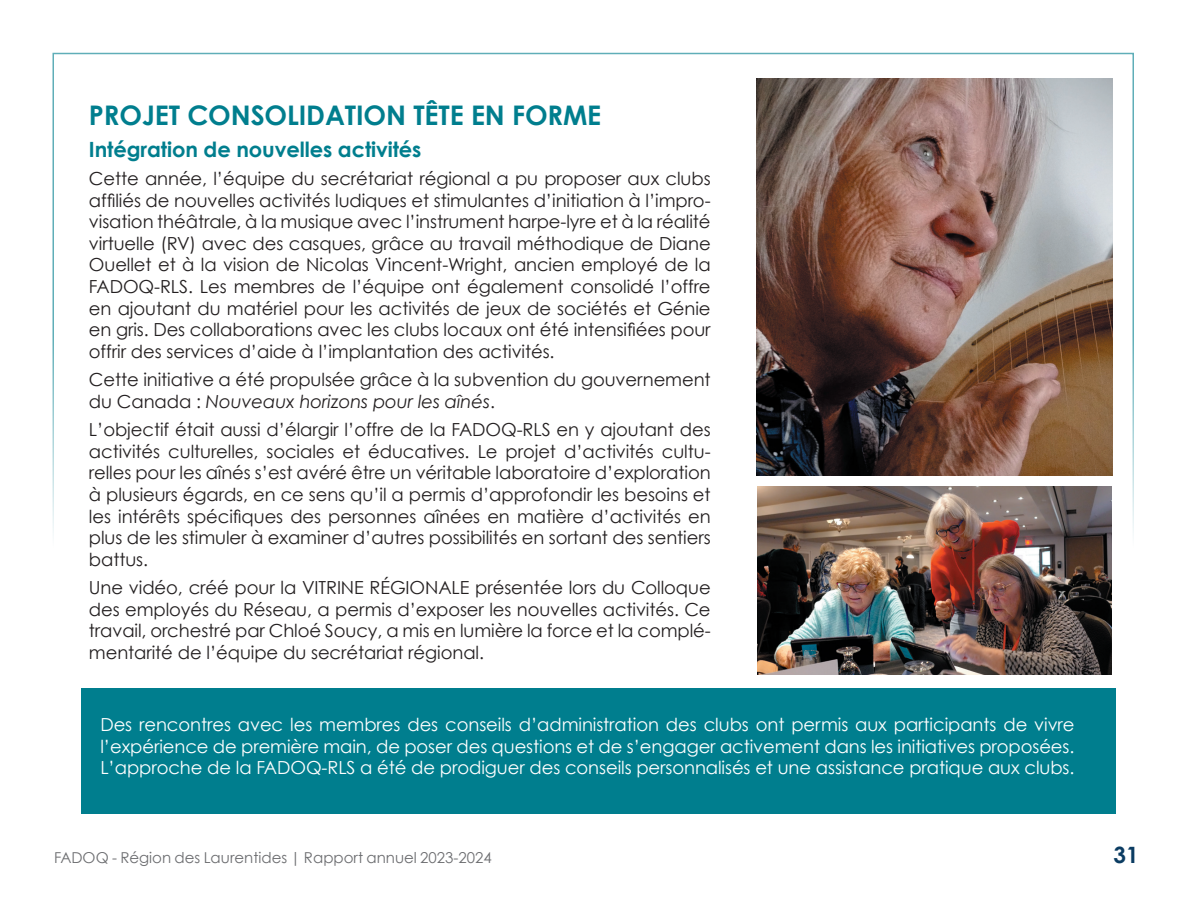
<style>
.page{position:relative;width:1188px;height:918px;background:#fff}
.page>*{position:absolute;margin:0;border:0;box-sizing:border-box;transform-origin:0 0}
.t1{font:700 27px "Century Gothic";letter-spacing:-.005em;color:#007e8e}
.t2{font:700 22.5px "Century Gothic";color:#0b3c62}
.t3{font:700 21px "Century Gothic";letter-spacing:-.005em;color:#007e8e}
.t4{font:18px/21.6px "Century Gothic";letter-spacing:-.005em;color:#231f20;text-align:justify}
.t5{font:18px/21.6px "Century Gothic";letter-spacing:-.005em;color:#fff;text-align:justify}
.t6{font:15px "Century Gothic";color:#6c6d70}
.s1{font-style:italic}
</style>
<div class="page">
<div style="left:82px;top:689px;width:1034px;height:125px;background:#007e8e"></div>
<img style="left:756px;top:79px;width:357px;height:397px">
<img style="left:757px;top:486px;width:354px;height:188px">
<h1 class="t1" style="left:89px;top:98px;width:514px">PROJET CONSOLIDATION TÊTE EN FORME</h1>
<p class="t3" style="left:89px;top:136px;width:334px">Intégration de nouvelles activités</p>
<p class="t4" style="left:89px;top:167px;width:623px">Cette année, l’équipe du secrétariat régional a pu proposer aux clubs affiliés de nouvelles activités ludiques et stimulantes d’initiation à l’impro&shy;visation théâtrale, à la musique avec l’instrument harpe-lyre et à la réalité virtuelle (RV) avec des casques, grâce au travail méthodique de Diane Ouellet et à la vision de Nicolas Vincent-Wright, ancien employé de la FADOQ-RLS. Les membres de l’équipe ont également consolidé l’offre en ajoutant du matériel pour les activités de jeux de sociétés et Génie en gris. Des collaborations avec les clubs locaux ont été intensifiées pour offrir des services d’aide à l’implantation des activités.</p>
<p class="t4" style="left:89px;top:369px;width:623px">Cette initiative a été propulsée grâce à la subvention du gouvernement du Canada : <span class="s1">Nouveaux horizons pour les aînés</span>.</p>
<p class="t4" style="left:89px;top:419px;width:623px">L’objectif était aussi d’élargir l’offre de la FADOQ-RLS en y ajoutant des activités culturelles, sociales et éducatives. Le projet d’activités cultu&shy;relles pour les aînés s’est avéré être un véritable laboratoire d’exploration à plusieurs égards, en ce sens qu’il a permis d’approfondir les besoins et les intérêts spécifiques des personnes aînées en matière d’activités en plus de les stimuler à examiner d’autres possibilités en sortant des sentiers battus.</p>
<p class="t4" style="left:89px;top:577px;width:623px">Une vidéo, créé pour la VITRINE RÉGIONALE présentée lors du Colloque des employés du Réseau, a permis d’exposer les nouvelles activités. Ce travail, orchestré par Chloé Soucy, a mis en lumière la force et la complé&shy;mentarité de l’équipe du secrétariat régional.</p>
<p class="t5" style="left:100px;top:714px;width:976px">Des rencontres avec les membres des conseils d’administration des clubs ont permis aux participants de vivre l’expérience de première main, de poser des questions et de s’engager activement dans les initiatives proposées.<br>L’approche de la FADOQ-RLS a été de prodiguer des conseils personnalisés et une assistance pratique aux clubs.</p>
<p class="t6" style="left:54px;top:848px;width:439px">FADOQ - Région des Laurentides | Rapport annuel 2023-2024</p>
<p class="t2" style="left:1113px;top:840px;width:27px">31</p>
</div>
